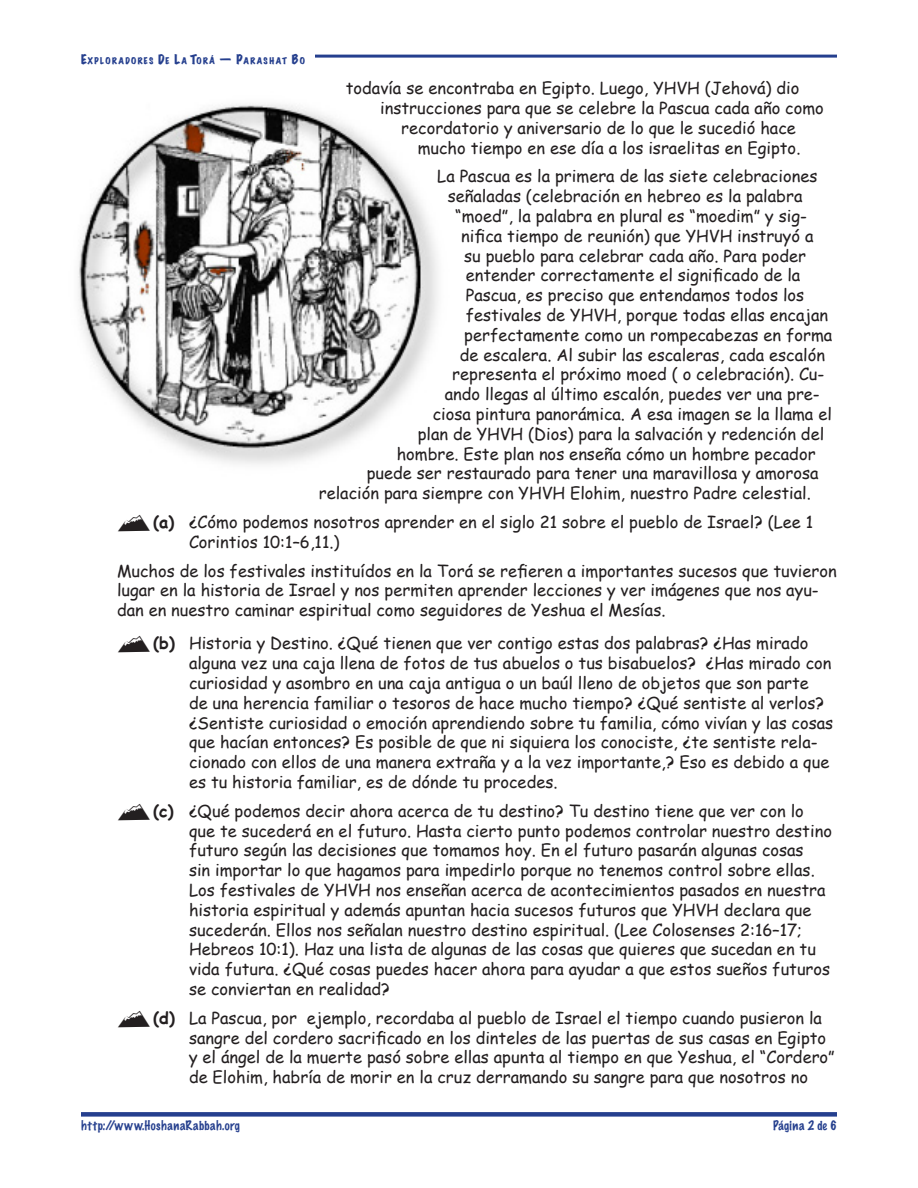
<style>
.page{position:relative;width:918px;height:1188px;background:#fff}
.page>*{position:absolute;margin:0;border:0;box-sizing:border-box;transform-origin:0 0}
.TE_Lists_MTN_dbat{font:16.5px/19.8px "Comic Sans MS";color:#231f20}
.TE_indent_left_2p{font:16.5px/19.8px "Comic Sans MS";color:#231f20}
.TE_Master_Page_Foot{font:100 12px "Marker Felt";letter-spacing:.045em;color:#253f8e}
.TE_Master_Page_Foot-2{font:100 12px "Marker Felt";letter-spacing:.015em;color:#253f8e}
.TE_Master_Headers_A{font:expanded 8.4px "Marker Felt";letter-spacing:.155em;color:#253f8e}
.s1{font-size:12px}
.s2{font-size:10.5px}
.s3{font-family:"Outfitters"}
.s4{font-weight:700}
</style>
<div class="page">
<hr style="left:315px;top:55px;width:522px;height:3px;background:#253f8e">
<div style="left:81px;top:1112px;width:756px;height:5px;background:#253f8e"></div>
<img style="left:78px;top:104px;width:360px;height:360px">
<p class="TE_Master_Headers_A" style="left:81px;top:54px;width:226px"><span class="s1">E</span>XPLORADORES <span class="s1">D</span>E <span class="s1">L</span>A <span class="s1">T</span>OR<span class="s2">Á</span> <span class="s1">— P</span>ARASHAT <span class="s1">B</span>O</p>
<p class="TE_indent_left_2p" style="left:346px;top:78px;width:455px">todavía se encontraba en Egipto. Luego, YHVH (Jehová) dio</p>
<p class="TE_indent_left_2p" style="left:380px;top:98px;width:445px">instrucciones para que se celebre la Pascua cada año como</p>
<p class="TE_indent_left_2p" style="left:401px;top:117px;width:396px">recordatorio y aniversario de lo que le sucedió hace</p>
<p class="TE_indent_left_2p" style="left:418px;top:137px;width:384px">mucho tiempo en ese día a los israelitas en Egipto.</p>
<p class="TE_indent_left_2p" style="left:437px;top:166px;width:382px">La Pascua es la primera de las siete celebraciones</p>
<p class="TE_indent_left_2p" style="left:448px;top:186px;width:356px">señaladas (celebración en hebreo es la palabra</p>
<p class="TE_indent_left_2p" style="left:455px;top:206px;width:353px">“moed”, la palabra en plural es “moedim” y sig-</p>
<p class="TE_indent_left_2p" style="left:461px;top:225px;width:354px">nifica tiempo de reunión) que YHVH instruyó a</p>
<p class="TE_indent_left_2p" style="left:464px;top:245px;width:343px">su pueblo para celebrar cada año. Para poder</p>
<p class="TE_indent_left_2p" style="left:466px;top:265px;width:336px">entender correctamente el significado de la</p>
<p class="TE_indent_left_2p" style="left:466px;top:285px;width:340px">Pascua, es preciso que entendamos todos los</p>
<p class="TE_indent_left_2p" style="left:466px;top:305px;width:364px">festivales de YHVH, porque todas ellas encajan</p>
<p class="TE_indent_left_2p" style="left:464px;top:324px;width:370px">perfectamente como un rompecabezas en forma</p>
<p class="TE_indent_left_2p" style="left:460px;top:344px;width:367px">de escalera. Al subir las escaleras, cada escalón</p>
<p class="TE_indent_left_2p" style="left:452px;top:364px;width:374px">representa el próximo moed ( o celebración). Cu-</p>
<p class="TE_indent_left_2p" style="left:445px;top:384px;width:377px">ando llegas al último escalón, puedes ver una pre-</p>
<p class="TE_indent_left_2p" style="left:433px;top:404px;width:401px">ciosa pintura panorámica. A esa imagen se la llama el</p>
<p class="TE_indent_left_2p" style="left:418px;top:423px;width:408px">plan de YHVH (Dios) para la salvación y redención del</p>
<p class="TE_indent_left_2p" style="left:397px;top:443px;width:420px">hombre. Este plan nos enseña cómo un hombre pecador</p>
<p class="TE_indent_left_2p" style="left:367px;top:463px;width:453px">puede ser restaurado para tener una maravillosa y amorosa</p>
<p class="TE_indent_left_2p" style="left:319px;top:483px;width:494px">relación para siempre con YHVH Elohim, nuestro Padre celestial.</p>
<p class="TE_Lists_MTN_dbat" style="left:189px;top:512px;width:626px;text-indent:-72px"><span class="s3">X</span><span class="s4">(a)</span> ¿Cómo podemos nosotros aprender en el siglo 21 sobre el pueblo de Israel? (Lee 1<br>Corintios 10:1–6,11.)</p>
<p class="TE_indent_left_2p" style="left:117px;top:560px;width:721px">Muchos de los festivales instituídos en la Torá se refieren a importantes sucesos que tuvieron lugar en la historia de Israel y nos permiten aprender lecciones y ver imágenes que nos ayu&shy;dan en nuestro caminar espiritual como seguidores de Yeshua el Mesías.</p>
<p class="TE_Lists_MTN_dbat" style="left:189px;top:633px;width:646px;text-indent:-72px"><span class="s3">X</span><span class="s4">(b)</span> Historia y Destino. ¿Qué tienen que ver contigo estas dos palabras? ¿Has mirado alguna vez una caja llena de fotos de tus abuelos o tus bisabuelos? ¿Has mirado con curiosidad y asombro en una caja antigua o un baúl lleno de objetos que son parte<br>de una herencia familiar o tesoros de hace mucho tiempo? ¿Qué sentiste al verlos? ¿Sentiste curiosidad o emoción aprendiendo sobre tu familia, cómo vivían y las cosas que hacían entonces? Es posible de que ni siquiera los conociste, ¿te sentiste rela&shy;cionado con ellos de una manera extraña y a la vez importante,? Eso es debido a que es tu historia familiar, es de dónde tu procedes.</p>
<p class="TE_Lists_MTN_dbat" style="left:189px;top:800px;width:645px;text-indent:-72px"><span class="s3">X</span><span class="s4">(c)</span> ¿Qué podemos decir ahora acerca de tu destino? Tu destino tiene que ver con lo que te sucederá en el futuro. Hasta cierto punto podemos controlar nuestro destino futuro según las decisiones que tomamos hoy. En el futuro pasarán algunas cosas<br>sin importar lo que hagamos para impedirlo porque no tenemos control sobre ellas.<br>Los festivales de YHVH nos enseñan acerca de acontecimientos pasados en nuestra historia espiritual y además apuntan hacia sucesos futuros que YHVH declara que sucederán. Ellos nos señalan nuestro destino espiritual. (Lee Colosenses 2:16–17; Hebreos 10:1). Haz una lista de algunas de las cosas que quieres que sucedan en tu vida futura. ¿Qué cosas puedes hacer ahora para ayudar a que estos sueños futuros se conviertan en realidad?</p>
<p class="TE_Lists_MTN_dbat" style="left:189px;top:1007px;width:647px;text-indent:-72px"><span class="s3">X</span><span class="s4">(d)</span> La Pascua, por ejemplo, recordaba al pueblo de Israel el tiempo cuando pusieron la sangre del cordero sacrificado en los dinteles de las puertas de sus casas en Egipto y el ángel de la muerte pasó sobre ellas apunta al tiempo en que Yeshua, el “Cordero” de Elohim, habría de morir en la cruz derramando su sangre para que nosotros no</p>
<p class="TE_Master_Page_Foot" style="left:81px;top:1117px;width:161px">http://www.HoshanaRabbah.org</p>
<p class="TE_Master_Page_Foot-2" style="left:773px;top:1117px;width:65px">Página 2 de 6</p>
</div>
